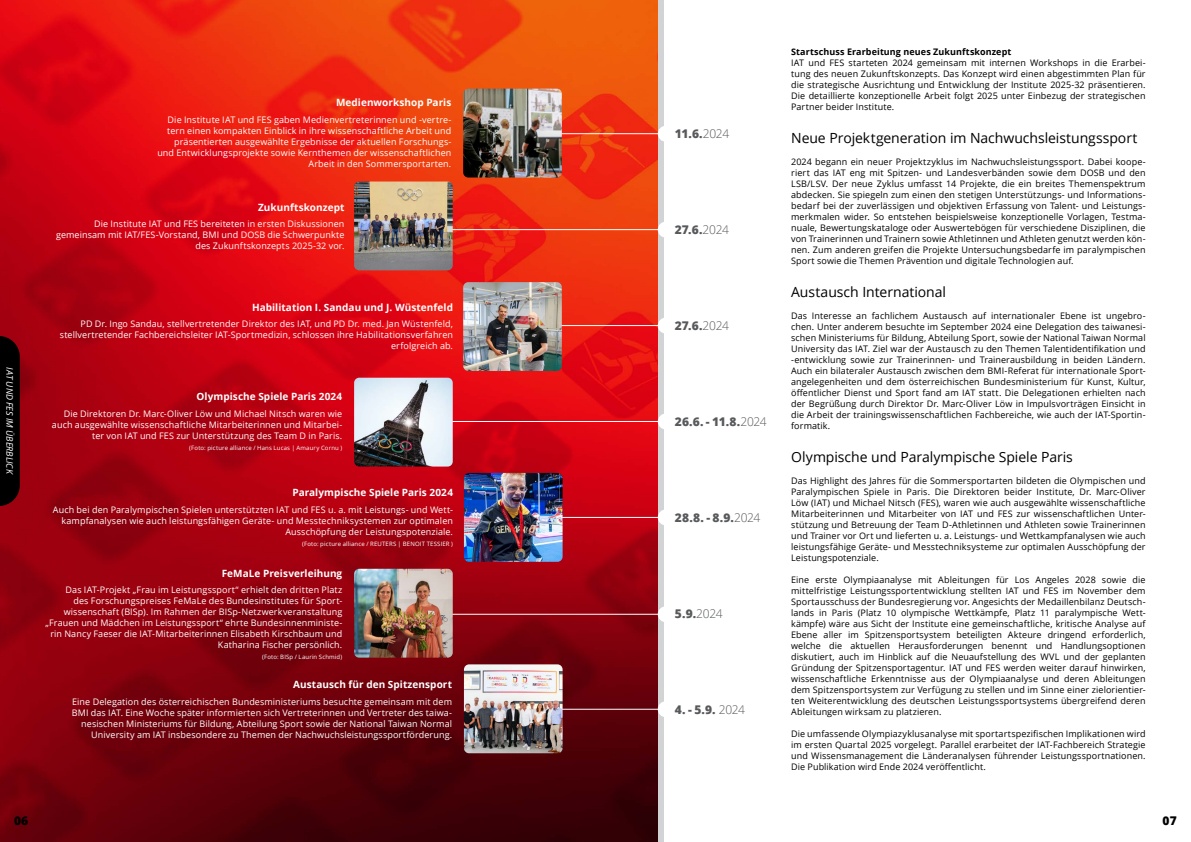
<style>
.page{position:relative;width:1191px;height:842px;background:#fff}
.page>*{position:absolute;margin:0;border:0;box-sizing:border-box;transform-origin:0 0}
.t1{font:14px "Open Sans";letter-spacing:-.005em;color:#000}
.t2{font:800 12px "Open Sans";letter-spacing:.005em;color:#58595b}
.t3{font:800 12px "Open Sans";color:#000}
.t4{font:700 10px "Open Sans";letter-spacing:.005em;color:#fff}
.t5{font:9px/11px "Open Sans";letter-spacing:.01em;color:#000;text-align:justify}
.t6{font:9px/11px "Open Sans";letter-spacing:.01em;color:#fff;text-align:right}
.t7{font:700 9px "Open Sans";letter-spacing:.01em;color:#000}
.t8{font:italic 9px "Open Sans";letter-spacing:-.005em;color:#fff}
.t9{font:6px "Open Sans";letter-spacing:.025em;color:#fff}
.s1{font-weight:300}
</style>
<div class="page">
<img style="left:0;top:0;width:658px;height:842px">
<div style="left:658px;top:0;width:5px;height:842px;background:#d1d3d4"></div>
<hr style="left:508px;top:517px;width:158px;height:1px;background:#fff">
<div style="left:658px;top:509px;width:16px;height:16px;background:#fff;border-radius:50%"></div>
<hr style="left:519px;top:709px;width:147px;height:1px;background:#fff">
<div style="left:658px;top:701px;width:16px;height:16px;background:#fff;border-radius:50%"></div>
<hr style="left:415px;top:614px;width:251px;height:1px;background:#fff">
<div style="left:658px;top:606px;width:16px;height:16px;background:#fff;border-radius:50%"></div>
<hr style="left:432px;top:421px;width:234px;height:1px;background:#fff">
<div style="left:658px;top:413px;width:16px;height:16px;background:#fff;border-radius:50%"></div>
<hr style="left:516px;top:325px;width:150px;height:1px;background:#fff">
<div style="left:658px;top:318px;width:16px;height:16px;background:#fff;border-radius:50%"></div>
<hr style="left:400px;top:229px;width:266px;height:1px;background:#fff">
<div style="left:658px;top:222px;width:16px;height:16px;background:#fff;border-radius:50%"></div>
<hr style="left:520px;top:133px;width:146px;height:1px;background:#fff">
<div style="left:658px;top:126px;width:16px;height:16px;background:#fff;border-radius:50%"></div>
<img style="left:354px;top:378px;width:99px;height:89px">
<img style="left:354px;top:569px;width:99px;height:89px">
<img style="left:464px;top:664px;width:98px;height:89px">
<img style="left:464px;top:473px;width:98px;height:89px">
<img style="left:463px;top:89px;width:99px;height:89px">
<img style="left:463px;top:282px;width:99px;height:89px">
<img style="left:354px;top:181px;width:99px;height:89px">
<svg style="left:0;top:336px;width:20px;height:170px;background:#090000"></svg>
<p class="t8" style="left:16px;top:367px;width:109px;rotate:90deg">IAT UND FES IM ÜBERBLICK</p>
<p class="t4" style="left:336px;top:96px;width:117px">Medienworkshop Paris</p>
<p class="t6" style="left:157px;top:114px;width:295px">Die Institute IAT und FES gaben Medienvertreterinnen und -vertre&shy;tern einen kompakten Einblick in ihre wissenschaftliche Arbeit und präsentierten ausgewählte Ergebnisse der aktuellen Forschungs&shy;und Entwicklungsprojekte sowie Kernthemen der wissenschaftlichen Arbeit in den Sommersportarten.</p>
<p class="t4" style="left:258px;top:200px;width:88px">Zukunftskonzept</p>
<p class="t6" style="left:56px;top:218px;width:290px">Die Institute IAT und FES bereiteten in ersten Diskussionen gemeinsam mit IAT/FES-Vorstand, BMI und DOSB die Schwerpunkte des Zukunftskonzepts 2025-32 vor.</p>
<p class="t4" style="left:252px;top:300px;width:202px">Habilitation I. Sandau und J. Wüstenfeld</p>
<p class="t6" style="left:60px;top:318px;width:395px">PD Dr. Ingo Sandau, stellvertretender Direktor des IAT, und PD Dr. med. Jan Wüstenfeld, stellvertretender Fachbereichsleiter IAT-Sportmedizin, schlossen ihre Habilitationsverfahren erfolgreich ab.</p>
<p class="t4" style="left:196px;top:390px;width:147px">Olympische Spiele Paris 2024</p>
<p class="t6" style="left:52px;top:408px;width:292px">Die Direktoren Dr. Marc-Oliver Löw und Michael Nitsch waren wie auch ausgewählte wissenschaftliche Mitarbeiterinnen und Mitarbei&shy;ter von IAT und FES zur Unterstützung des Team D in Paris.</p>
<p class="t9" style="left:189px;top:444px;width:154px">(Foto: picture alliance / Hans Lucas | Amaury Cornu )</p>
<p class="t4" style="left:292px;top:486px;width:162px">Paralympische Spiele Paris 2024</p>
<p class="t6" style="left:53px;top:504px;width:401px">Auch bei den Paralympischen Spielen unterstützten IAT und FES u. a. mit Leistungs- und Wett&shy;kampfanalysen wie auch leistungsfähigen Geräte- und Messtechniksystemen zur optimalen<br>Ausschöpfung der Leistungspotenziale.</p>
<p class="t9" style="left:302px;top:540px;width:152px">(Foto: picture alliance / REUTERS | BENOIT TESSIER )</p>
<p class="t4" style="left:222px;top:566px;width:122px">FeMaLe Preisverleihung</p>
<p class="t6" style="left:45px;top:584px;width:298px">Das IAT-Projekt „Frau im Leistungssport“ erhielt den dritten Platz<br>des Forschungspreises FeMaLe des Bundesinstitutes für Sport&shy;wissenschaft (BISp). Im Rahmen der BISp-Netzwerkveranstaltung „Frauen und Mädchen im Leistungssport“ ehrte Bundesinnenministe&shy;rin Nancy Faeser die IAT-Mitarbeiterinnen Elisabeth Kirschbaum und Katharina Fischer persönlich.</p>
<p class="t9" style="left:262px;top:653px;width:82px">(Foto: BISp / Laurin Schmid)</p>
<p class="t4" style="left:293px;top:677px;width:160px">Austausch für den Spitzensport</p>
<p class="t6" style="left:72px;top:696px;width:382px">Eine Delegation des österreichischen Bundesministeriums besuchte gemeinsam mit dem BMI das IAT. Eine Woche später informierten sich Vertreterinnen und Vertreter des taiwa&shy;nesischen Ministeriums für Bildung, Abteilung Sport sowie der National Taiwan Normal University am IAT insbesondere zu Themen der Nachwuchsleistungssportförderung.</p>
<h2 class="t2" style="left:675px;top:124px;width:56px">11.6.<span class="s1">2024</span></h2>
<h2 class="t2" style="left:675px;top:220px;width:56px">27.6.<span class="s1">2024</span></h2>
<h2 class="t2" style="left:675px;top:316px;width:56px">27.6.<span class="s1">2024</span></h2>
<h2 class="t2" style="left:675px;top:412px;width:93px">26.6. - 11.8.<span class="s1">2024</span></h2>
<h2 class="t2" style="left:675px;top:508px;width:87px">28.8. - 8.9.<span class="s1">2024</span></h2>
<h2 class="t2" style="left:675px;top:604px;width:49px">5.9.<span class="s1">2024</span></h2>
<h2 class="t2" style="left:675px;top:700px;width:72px">4. - 5.9. <span class="s1">2024</span></h2>
<p class="t7" style="left:791px;top:45px;width:222px">Startschuss Erarbeitung neues Zukunftskonzept</p>
<p class="t5" style="left:791px;top:57px;width:356px">IAT und FES starteten 2024 gemeinsam mit internen Workshops in die Erarbei&shy;tung des neuen Zukunftskonzepts. Das Konzept wird einen abgestimmten Plan für die strategische Ausrichtung und Entwicklung der Institute 2025-32 präsentieren.<br>Die detaillierte konzeptionelle Arbeit folgt 2025 unter Einbezug der strategischen Partner beider Institute.</p>
<h1 class="t1" style="left:791px;top:128px;width:348px">Neue Projektgeneration im Nachwuchsleistungssport</h1>
<p class="t5" style="left:791px;top:156px;width:356px">2024 begann ein neuer Projektzyklus im Nachwuchsleistungssport. Dabei koope&shy;riert das IAT eng mit Spitzen- und Landesverbänden sowie dem DOSB und den LSB/LSV. Der neue Zyklus umfasst 14 Projekte, die ein breites Themenspektrum abdecken. Sie spiegeln zum einen den stetigen Unterstützungs- und Informations&shy;bedarf bei der zuverlässigen und objektiven Erfassung von Talent- und Leistungs&shy;merkmalen wider. So entstehen beispielsweise konzeptionelle Vorlagen, Testma&shy;nuale, Bewertungskataloge oder Auswertebögen für verschiedene Disziplinen, die von Trainerinnen und Trainern sowie Athletinnen und Athleten genutzt werden kön&shy;nen. Zum anderen greifen die Projekte Untersuchungsbedarfe im paralympischen Sport sowie die Themen Prävention und digitale Technologien auf.</p>
<h1 class="t1" style="left:791px;top:282px;width:156px">Austausch International</h1>
<p class="t5" style="left:791px;top:310px;width:356px">Das Interesse an fachlichem Austausch auf internationaler Ebene ist ungebro&shy;chen. Unter anderem besuchte im September 2024 eine Delegation des taiwanesi&shy;schen Ministeriums für Bildung, Abteilung Sport, sowie der National Taiwan Normal University das IAT. Ziel war der Austausch zu den Themen Talentidentifikation und -entwicklung sowie zur Trainerinnen- und Trainerausbildung in beiden Ländern.<br>Auch ein bilateraler Austausch zwischen dem BMI-Referat für internationale Sport&shy;angelegenheiten und dem österreichischen Bundesministerium für Kunst, Kultur, öffentlicher Dienst und Sport fand am IAT statt. Die Delegationen erhielten nach der Begrüßung durch Direktor Dr. Marc-Oliver Löw in Impulsvorträgen Einsicht in die Arbeit der trainingswissenschaftlichen Fachbereiche, wie auch der IAT-Sportin&shy;formatik.</p>
<h1 class="t1" style="left:791px;top:447px;width:283px">Olympische und Paralympische Spiele Paris</h1>
<p class="t5" style="left:791px;top:475px;width:356px">Das Highlight des Jahres für die Sommersportarten bildeten die Olympischen und Paralympischen Spiele in Paris. Die Direktoren beider Institute, Dr. Marc-Oliver Löw (IAT) und Michael Nitsch (FES), waren wie auch ausgewählte wissenschaftliche Mitarbeiterinnen und Mitarbeiter von IAT und FES zur wissenschaftlichen Unter&shy;stützung und Betreuung der Team D-Athletinnen und Athleten sowie Trainerinnen und Trainer vor Ort und lieferten u. a. Leistungs- und Wettkampfanalysen wie auch leistungsfähige Geräte- und Messtechniksysteme zur optimalen Ausschöpfung der Leistungspotenziale.</p>
<p class="t5" style="left:791px;top:574px;width:356px">Eine erste Olympiaanalyse mit Ableitungen für Los Angeles 2028 sowie die mittelfristige Leistungssportentwicklung stellten IAT und FES im November dem Sportausschuss der Bundesregierung vor. Angesichts der Medaillenbilanz Deutsch&shy;lands in Paris (Platz 10 olympische Wettkämpfe, Platz 11 paralympische Wett&shy;kämpfe) wäre aus Sicht der Institute eine gemeinschaftliche, kritische Analyse auf Ebene aller im Spitzensportsystem beteiligten Akteure dringend erforderlich, welche die aktuellen Herausforderungen benennt und Handlungsoptionen diskutiert, auch im Hinblick auf die Neuaufstellung des WVL und der geplanten Gründung der Spitzensportagentur. IAT und FES werden weiter darauf hinwirken, wissenschaftliche Erkenntnisse aus der Olympiaanalyse und deren Ableitungen dem Spitzensportsystem zur Verfügung zu stellen und im Sinne einer zielorientier&shy;ten Weiterentwicklung des deutschen Leistungssportsystems übergreifend deren Ableitungen wirksam zu platzieren.</p>
<p class="t5" style="left:791px;top:728px;width:356px">Die umfassende Olympiazyklusanalyse mit sportartspezifischen Implikationen wird im ersten Quartal 2025 vorgelegt. Parallel erarbeitet der IAT-Fachbereich Strategie und Wissensmanagement die Länderanalysen führender Leistungssportnationen.<br>Die Publikation wird Ende 2024 veröffentlicht.</p>
<h2 class="t3" style="left:14px;top:812px;width:16px">06</h2>
<h2 class="t3" style="left:1162px;top:812px;width:16px">07</h2>
</div>
